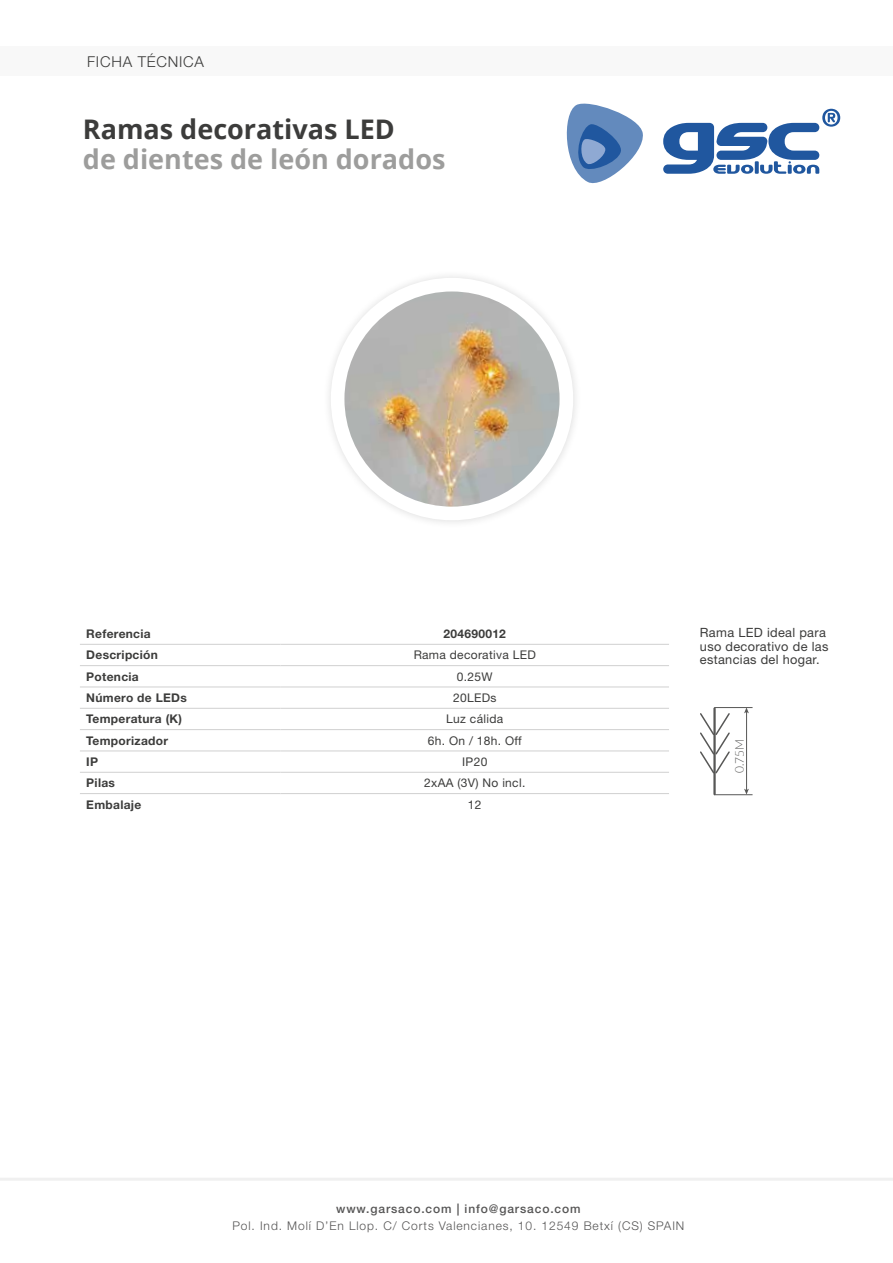
<style>
.page{position:relative;width:893px;height:1263px;background:#fff}
.page>*{position:absolute;margin:0;border:0;box-sizing:border-box;transform-origin:0 0}
.t1{font:700 27px "Open Sans";color:#9d9d9c}
.t2{font:700 27px "Open Sans";color:#3c3c3b}
.t3{font:300 15px "Helvetica Neue LT Std";letter-spacing:.05em;color:#3c3c3b}
.t4{font:12.75px/13.5px "Helvetica Neue LT Std";letter-spacing:.025em;color:#3c3c3b}
.t5{font:700 12px "Helvetica Neue LT Std";letter-spacing:.025em;color:#3c3c3b}
.t6{font:12px "Helvetica Neue LT Std";letter-spacing:.025em;color:#3c3c3b}
.t7{font:300 12px "Helvetica Neue LT Std";letter-spacing:.075em;color:#565555}
.t8{font:500 12px "Helvetica Neue LT Std";letter-spacing:.075em;color:#565555}
.t9{font:300 12px "Lato";color:#575756}
</style>
<div class="page">
<svg style="left:663px;top:109px;width:177px;height:65px"></svg>
<svg style="left:566px;top:103px;width:77px;height:81px"></svg>
<hr style="left:0;top:1178px;width:893px;height:3px;background:#f0f0f0">
<div style="left:0;top:47px;width:893px;height:29px;background:#f8f8f8"></div>
<img style="left:344px;top:291px;width:216px;height:216px;border-radius:108px">
<hr style="left:80px;top:687px;width:200px;height:1px;background:#d0d0d0">
<hr style="left:280px;top:687px;width:389px;height:1px;background:#d0d0d0">
<hr style="left:80px;top:708px;width:200px;height:1px;background:#d0d0d0">
<hr style="left:280px;top:708px;width:389px;height:1px;background:#d0d0d0">
<hr style="left:80px;top:729px;width:200px;height:1px;background:#d0d0d0">
<hr style="left:280px;top:729px;width:389px;height:1px;background:#d0d0d0">
<hr style="left:80px;top:750px;width:200px;height:1px;background:#d0d0d0">
<hr style="left:280px;top:750px;width:389px;height:1px;background:#d0d0d0">
<hr style="left:80px;top:772px;width:200px;height:1px;background:#d0d0d0">
<hr style="left:280px;top:772px;width:389px;height:1px;background:#d0d0d0">
<hr style="left:80px;top:793px;width:200px;height:1px;background:#d0d0d0">
<hr style="left:280px;top:793px;width:389px;height:1px;background:#d0d0d0">
<hr style="left:80px;top:644px;width:200px;height:1px;background:#d0d0d0">
<hr style="left:280px;top:644px;width:389px;height:1px;background:#d0d0d0">
<hr style="left:80px;top:665px;width:200px;height:1px;background:#d0d0d0">
<hr style="left:280px;top:665px;width:389px;height:1px;background:#d0d0d0">
<hr style="left:713px;top:708px;width:3px;height:86px;background:#575756">
<svg style="left:700px;top:712px;width:30px;height:63px"></svg>
<hr style="left:715px;top:707px;width:37px;height:1px;background:#575756">
<hr style="left:715px;top:794px;width:37px;height:1px;background:#575756">
<hr style="left:746px;top:711px;width:1px;height:79px;background:#575756">
<svg style="left:744px;top:708px;width:5px;height:5px"></svg>
<svg style="left:744px;top:789px;width:5px;height:6px"></svg>
<p class="t3" style="left:87px;top:52px;width:118px">FICHA TÉCNICA</p>
<h1 class="t2" style="left:83px;top:110px;width:314px">Ramas decorativas LED</h1>
<h1 class="t1" style="left:83px;top:140px;width:364px">de dientes de león dorados</h1>
<p class="t5" style="left:86px;top:626px;width:66px">Referencia</p>
<p class="t5" style="left:444px;top:626px;width:64px">204690012</p>
<p class="t5" style="left:86px;top:647px;width:73px">Descripción</p>
<p class="t6" style="left:414px;top:648px;width:124px">Rama decorativa LED</p>
<p class="t5" style="left:86px;top:669px;width:54px">Potencia</p>
<p class="t6" style="left:457px;top:669px;width:37px">0.25W</p>
<p class="t5" style="left:86px;top:690px;width:102px">Número de LEDs</p>
<p class="t6" style="left:453px;top:690px;width:45px">20LEDs</p>
<p class="t5" style="left:86px;top:711px;width:97px">Temperatura (K)</p>
<p class="t6" style="left:446px;top:712px;width:58px">Luz cálida</p>
<p class="t5" style="left:86px;top:733px;width:83px">Temporizador</p>
<p class="t6" style="left:428px;top:733px;width:95px">6h. On / 18h. Off</p>
<p class="t5" style="left:86px;top:754px;width:13px">IP</p>
<p class="t6" style="left:462px;top:754px;width:27px">IP20</p>
<p class="t5" style="left:86px;top:775px;width:30px">Pilas</p>
<p class="t6" style="left:424px;top:776px;width:103px">2xAA (3V) No incl.</p>
<p class="t5" style="left:86px;top:797px;width:57px">Embalaje</p>
<p class="t6" style="left:468px;top:797px;width:15px">12</p>
<p class="t4" style="left:700px;top:626px;width:130px">Rama LED ideal para uso decorativo de las estancias del hogar.</p>
<p class="t9" style="left:733px;top:773px;width:36px;rotate:-90deg">0.75M</p>
<p class="t8" style="left:336px;top:1202px;width:246px">www.garsaco.com | info@garsaco.com</p>
<p class="t7" style="left:232px;top:1218px;width:453px">Pol. Ind. Molí D’En Llop. C/ Corts Valencianes, 10. 12549 Betxí (CS) SPAIN</p>
</div>
